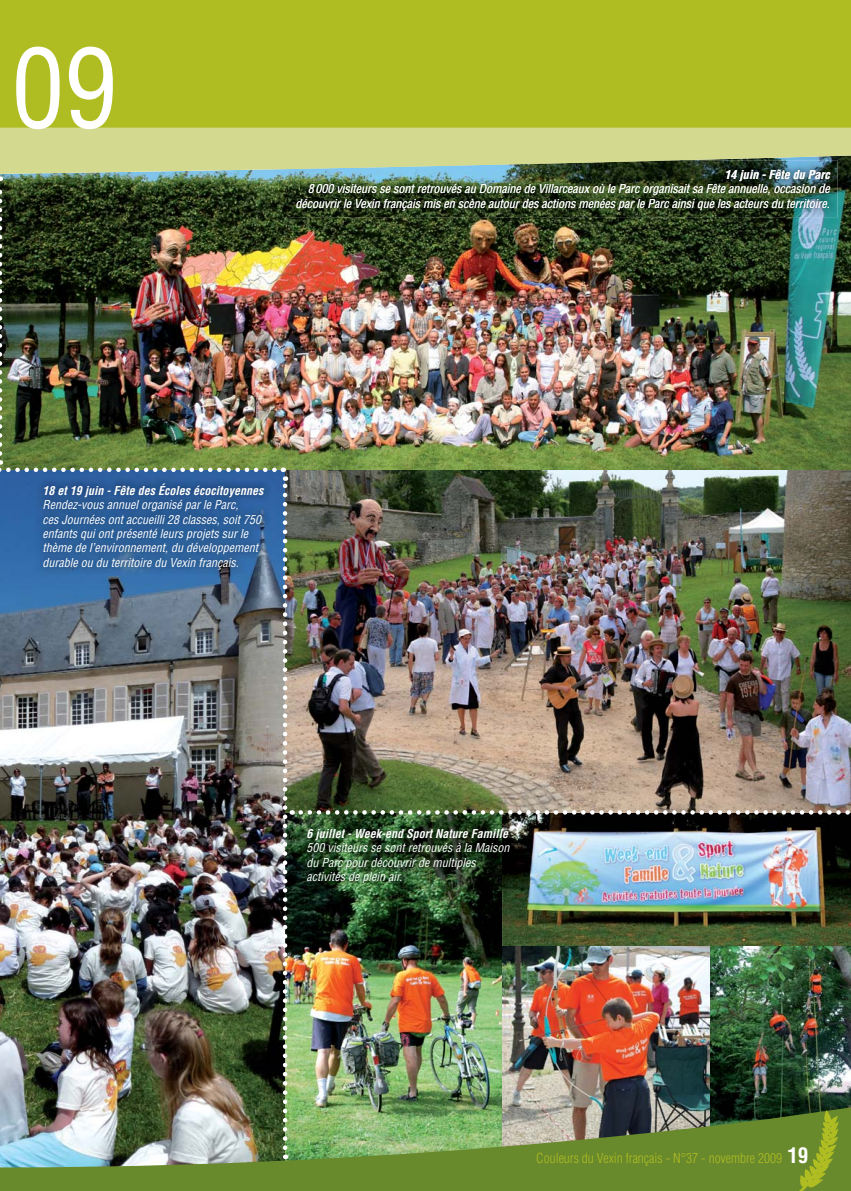
<style>
.page{position:relative;width:851px;height:1191px;background:#fff}
.page>*{position:absolute;margin:0;border:0;box-sizing:border-box;transform-origin:0 0}
.t1{font:condensed 108px "Helvetica LT Std";color:#fff}
.t2{font:300 condensed 13.5px "Helvetica LT Std";color:#afbd22}
.t3{font:italic condensed 12px/14.4px "Helvetica LT Std";color:#fff}
.t4{font:italic 700 condensed 12px "Helvetica LT Std";color:#fff}
.t5{font:italic condensed 12px "Helvetica LT Std";color:#dfe0e1}
.s1{font-weight:700;font-size:21px;color:#fff}
</style>
<div class="page">
<img style="left:293px;top:812px;width:209px;height:289px">
<img style="left:502px;top:814px;width:348px;height:132px">
<img style="left:502px;top:946px;width:208px;height:155px">
<img style="left:710px;top:946px;width:140px;height:155px">
<img style="left:0;top:1101px;width:850px;height:89px">
<img style="left:792px;top:1110px;width:46px;height:80px">
<img style="left:293px;top:470px;width:557px;height:342px">
<img style="left:0;top:182px;width:850px;height:288px">
<div style="left:0;top:0;width:850px;height:128px;background:#afbd22"></div>
<svg style="left:0;top:128px;width:850px;height:54px;background:#c7d08c"></svg>
<img style="left:298px;top:819px;width:219px;height:71px">
<img style="left:288px;top:160px;width:549px;height:57px">
<img style="left:288px;top:160px;width:394px;height:9px">
<img style="left:726px;top:169px;width:104px;height:12px">
<img style="left:309px;top:184px;width:521px;height:11px">
<img style="left:296px;top:198px;width:532px;height:12px">
<svg style="left:300px;top:810px;width:550px;height:4px"></svg>
<img style="left:0;top:460px;width:293px;height:687px">
<svg style="left:0;top:176px;width:2px;height:277px"></svg>
<h1 class="t1" style="left:11px;top:51px;width:107px">09</h1>
<p class="t4" style="left:724px;top:170px;width:106px">14 juin - Fête du Parc</p>
<p class="t3" style="left:295px;top:183px;width:535px;text-align:right">8 000 visiteurs se sont retrouvés au Domaine de Villarceaux où le Parc organisait sa Fête annuelle, occasion de découvrir le Vexin français mis en scène autour des actions menées par le Parc ainsi que les acteurs du territoire.</p>
<p class="t5" style="left:493px;top:199px;width:7px">u</p>
<p class="t4" style="left:43px;top:486px;width:222px">18 et 19 juin - Fête des Écoles écocitoyennes</p>
<p class="t3" style="left:43px;top:499px;width:220px">Rendez-vous annuel organisé par le Parc,<br>ces Journées ont accueilli 28 classes, soit 750 enfants qui ont présenté leurs projets sur le thème de l’environnement, du développement durable ou du territoire du Vexin français.</p>
<p class="t4" style="left:306px;top:829px;width:203px">6 juillet - Week-end Sport Nature Famille</p>
<p class="t3" style="left:306px;top:842px;width:204px">500 visiteurs se sont retrouvés à la Maison du Parc pour découvrir de multiples activités de plein air.</p>
<p class="t2" style="left:536px;top:1152px;width:274px">Couleurs du Vexin français - N°37 - novembre 2009 <span class="s1">19</span></p>
</div>
